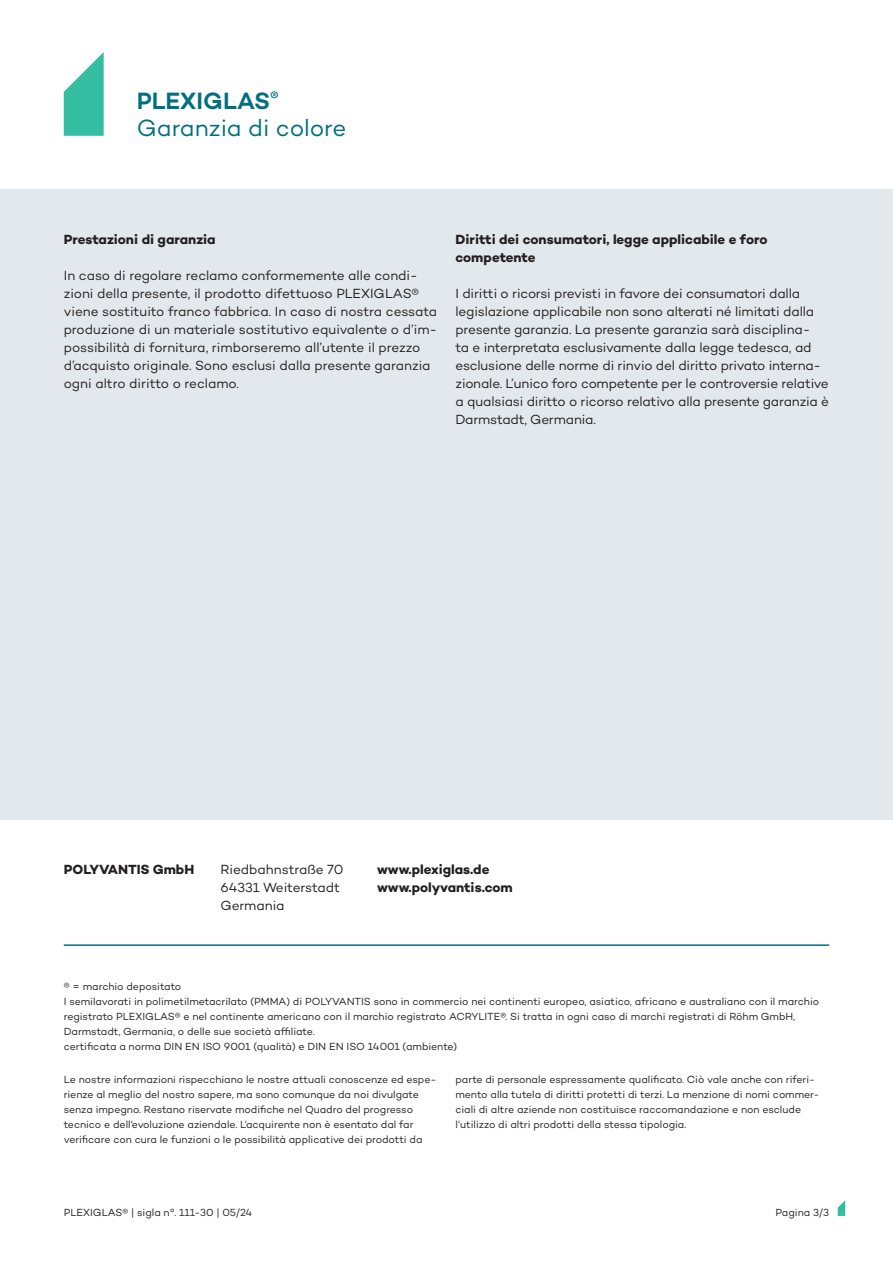
<style>
.page{position:relative;width:893px;height:1263px;background:#fff}
.page>*{position:absolute;margin:0;border:0;box-sizing:border-box;transform-origin:0 0}
.t1{font:24px/27px "Campton";color:#01707e}
.Fließtext{font:13.5px/18px "Campton";letter-spacing:-.01em;color:#231f20}
.Headline_4___Fließtext{font:700 13.5px/18px "Campton";color:#231f20}
.t2{font:10.5px/15px "Campton";color:#231f20}
.s1{font-weight:600}
</style>
<div class="page">
<svg style="left:838px;top:1200px;width:7px;height:16px"></svg>
<svg style="left:64px;top:52px;width:40px;height:84px"></svg>
<div style="left:0;top:190px;width:893px;height:630px;background:#e2e8eb"></div>
<hr style="left:64px;top:944px;width:765px;height:2px;background:#01707e">
<h1 class="t1" style="left:137px;top:87px;width:211px"><span class="s1">PLEXIGLAS</span><sup>®<br></sup>Garanzia di colore</h1>
<p class="Headline_4___Fließtext" style="left:64px;top:230px;width:153px">Prestazioni di garanzia</p>
<p class="Fließtext" style="left:64px;top:266px;width:375px">In caso di regolare reclamo conformemente alle condi&shy;zioni della presente, il prodotto difettuoso PLEXIGLAS® viene sostituito franco fabbrica. In caso di nostra cessata produzione di un materiale sostitutivo equivalente o d’im&shy;possibilità di fornitura, rimborseremo all’utente il prezzo d’acquisto originale. Sono esclusi dalla presente garanzia ogni altro diritto o reclamo.</p>
<p class="Headline_4___Fließtext" style="left:455px;top:230px;width:313px">Diritti dei consumatori, legge applicabile e foro competente</p>
<p class="Fließtext" style="left:455px;top:284px;width:375px">I diritti o ricorsi previsti in favore dei consumatori dalla legislazione applicabile non sono alterati né limitati dalla presente garanzia. La presente garanzia sarà disciplina-<br>ta e interpretata esclusivamente dalla legge tedesca, ad esclusione delle norme di rinvio del diritto privato interna&shy;zionale. L’unico foro competente per le controversie relative a qualsiasi diritto o ricorso relativo alla presente garanzia è Darmstadt, Germania.</p>
<p class="Headline_4___Fließtext" style="left:64px;top:860px;width:132px">POLYVANTIS GmbH</p>
<p class="Fließtext" style="left:220px;top:860px;width:124px">Riedbahnstraße 70<br>64331 Weiterstadt<br>Germania</p>
<p class="Headline_4___Fließtext" style="left:377px;top:860px;width:137px">www.plexiglas.de www.polyvantis.com</p>
<p class="t2" style="left:64px;top:979px;width:757px">® = marchio depositato<br>I semilavorati in polimetilmetacrilato (PMMA) di POLYVANTIS sono in commercio nei continenti europeo, asiatico, africano e australiano con il marchio registrato PLEXIGLAS® e nel continente americano con il marchio registrato ACRYLITE®. Si tratta in ogni caso di marchi registrati di Röhm GmbH, Darmstadt, Germania, o delle sue società affiliate.<br>certificata a norma DIN EN ISO 9001 (qualità) e DIN EN ISO 14001 (ambiente)</p>
<p class="t2" style="left:64px;top:1071px;width:374px">Le nostre informazioni rispecchiano le nostre attuali conoscenze ed espe&shy;rienze al meglio del nostro sapere, ma sono comunque da noi divulgate senza impegno. Restano riservate modifiche nel Quadro del progresso tecnico e dell‘evoluzione aziendale. L‘acquirente non è esentato dal far verificare con cura le funzioni o le possibilità applicative dei prodotti da</p>
<p class="t2" style="left:455px;top:1071px;width:365px">parte di personale espressamente qualificato. Ciò vale anche con riferi&shy;mento alla tutela di diritti protetti di terzi. La menzione di nomi commer&shy;ciali di altre aziende non costituisce raccomandazione e non esclude l‘utilizzo di altri prodotti della stessa tipologia.</p>
<p class="t2" style="left:64px;top:1204px;width:190px">PLEXIGLAS® | sigla n°. 111-30 | 05/24</p>
<p class="t2" style="left:776px;top:1204px;width:55px">Pagina 3/3</p>
</div>
